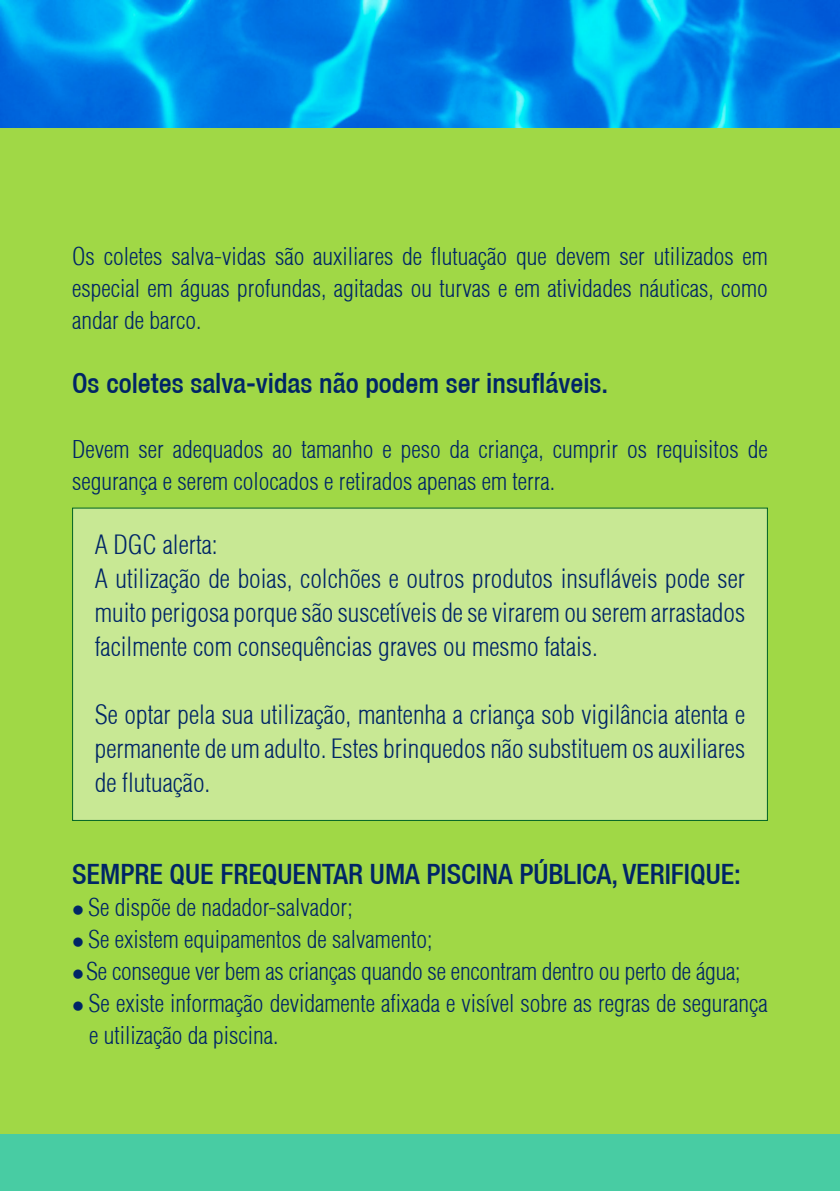
<style>
.page{position:relative;width:840px;height:1191px;background:#fff}
.page>*{position:absolute;margin:0;border:0;box-sizing:border-box;transform-origin:0 0}
.t1{font:500 condensed 28px "Helvetica 67";color:#002566}
.t2{font:300 condensed 26px/34px "Helvetica";color:#002566;text-align:justify}
.t3{font:300 condensed 24px/32px "Helvetica";color:#002566}
</style>
<div class="page">
<img style="left:0;top:0;width:839px;height:128px">
<div style="left:0;top:128px;width:839px;height:1063px;background:#a0d846"></div>
<div style="left:0;top:1134px;width:839px;height:57px;background:#48cca3"></div>
<div style="left:72px;top:507px;width:695px;height:314px;background:#c8e894;border:1px solid #006325"></div>
<p class="t3" style="left:72px;top:241px;width:697px;text-align:justify">Os coletes salva-vidas são auxiliares de flutuação que devem ser utilizados em especial em águas profundas, agitadas ou turvas e em atividades náuticas, como andar de barco.</p>
<p class="t1" style="left:72px;top:367px;width:537px">Os coletes salva-vidas não podem ser insufláveis.</p>
<p class="t3" style="left:72px;top:433px;width:697px">Devem ser adequados ao tamanho e peso da criança, cumprir os requisitos de segurança e serem colocados e retirados apenas em terra.</p>
<p class="t2" style="left:95px;top:527px;width:124px">A DGC alerta:</p>
<p class="t2" style="left:95px;top:561px;width:651px">A utilização de boias, colchões e outros produtos insufláveis pode ser muito perigosa porque são suscetíveis de se virarem ou serem arrastados facilmente com consequências graves ou mesmo fatais.</p>
<p class="t2" style="left:95px;top:697px;width:651px">Se optar pela sua utilização, mantenha a criança sob vigilância atenta e permanente de um adulto. Estes brinquedos não substituem os auxiliares de flutuação.</p>
<p class="t1" style="left:72px;top:857px;width:670px">SEMPRE QUE FREQUENTAR UMA PISCINA PÚBLICA, VERIFIQUE:</p>
<p class="t3" style="left:72px;top:891px;width:282px">● Se dispõe de nadador-salvador;</p>
<p class="t3" style="left:72px;top:923px;width:361px">● Se existem equipamentos de salvamento;</p>
<p class="t3" style="left:72px;top:955px;width:669px">●Se consegue ver bem as crianças quando se encontram dentro ou perto de água;</p>
<p class="t3" style="left:89px;top:987px;width:679px;text-indent:-17px">● Se existe informação devidamente afixada e visível sobre as regras de segurança e utilização da piscina.</p>
</div>
